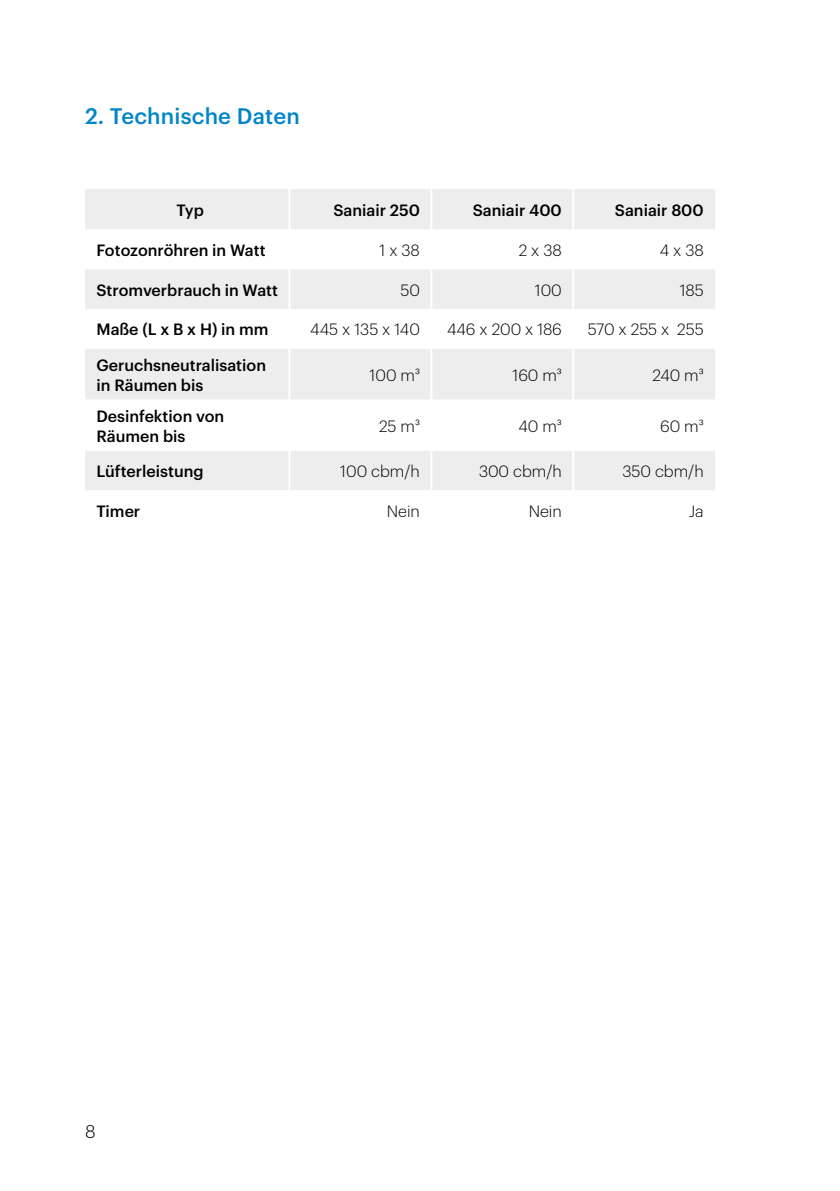
<style>
.page{position:relative;width:840px;height:1191px;background:#fff}
.page>*{position:absolute;margin:0;border:0;box-sizing:border-box;transform-origin:0 0}
.t1{font:500 22px "Graphik";letter-spacing:.01em;color:#0085c8}
.t2{font:300 18px "Graphik";color:#000}
.t3{font:500 16px/20px "Graphik";color:#000}
.t4{font:300 16px "Graphik";color:#000}
</style>
<div class="page">
<div style="left:85px;top:189px;width:629px;height:120px;background:#ededed"></div>
<svg style="left:85px;top:229px;width:629px;height:40px"></svg>
<svg style="left:85px;top:349px;width:629px;height:141px;fill:#ededed"></svg>
<hr style="left:288px;top:189px;width:2px;height:40px;background:#fff">
<hr style="left:288px;top:229px;width:2px;height:40px;background:#fff">
<hr style="left:288px;top:269px;width:2px;height:40px;background:#fff">
<hr style="left:288px;top:348px;width:2px;height:51px;background:#fff">
<hr style="left:288px;top:399px;width:2px;height:52px;background:#fff">
<hr style="left:288px;top:451px;width:2px;height:39px;background:#fff">
<hr style="left:430px;top:189px;width:2px;height:40px;background:#fff">
<hr style="left:572px;top:189px;width:2px;height:40px;background:#fff">
<hr style="left:430px;top:229px;width:2px;height:40px;background:#fff">
<hr style="left:572px;top:229px;width:2px;height:40px;background:#fff">
<hr style="left:430px;top:269px;width:2px;height:40px;background:#fff">
<hr style="left:572px;top:269px;width:2px;height:40px;background:#fff">
<hr style="left:430px;top:348px;width:2px;height:51px;background:#fff">
<hr style="left:572px;top:348px;width:2px;height:51px;background:#fff">
<hr style="left:430px;top:399px;width:2px;height:52px;background:#fff">
<hr style="left:572px;top:399px;width:2px;height:52px;background:#fff">
<hr style="left:430px;top:451px;width:2px;height:39px;background:#fff">
<hr style="left:572px;top:451px;width:2px;height:39px;background:#fff">
<h1 class="t1" style="left:85px;top:99px;width:216px">2. Technische Daten</h1>
<p class="t3" style="left:176px;top:199px;width:29px">Typ</p>
<p class="t3" style="left:333px;top:199px;width:88px">Saniair 250</p>
<p class="t3" style="left:472px;top:199px;width:91px">Saniair 400</p>
<p class="t3" style="left:614px;top:199px;width:90px">Saniair 800</p>
<p class="t3" style="left:96px;top:239px;width:170px">Fotozonröhren in Watt</p>
<p class="t4" style="left:379px;top:238px;width:42px">1 x 38</p>
<p class="t4" style="left:518px;top:238px;width:45px">2 x 38</p>
<p class="t4" style="left:659px;top:238px;width:45px">4 x 38</p>
<p class="t3" style="left:96px;top:278px;width:183px">Stromverbrauch in Watt</p>
<p class="t4" style="left:400px;top:278px;width:21px">50</p>
<p class="t4" style="left:534px;top:278px;width:28px">100</p>
<p class="t4" style="left:679px;top:278px;width:26px">185</p>
<p class="t3" style="left:96px;top:318px;width:173px">Maße (L x B x H) in mm</p>
<p class="t4" style="left:310px;top:318px;width:111px">445 x 135 x 140</p>
<p class="t4" style="left:447px;top:318px;width:116px">446 x 200 x 186</p>
<p class="t4" style="left:587px;top:318px;width:117px">570 x 255 x 255</p>
<p class="t3" style="left:96px;top:353px;width:171px">Geruchsneutralisation in Räumen bis</p>
<p class="t4" style="left:369px;top:363px;width:52px">100 m3</p>
<p class="t4" style="left:512px;top:363px;width:51px">160 m3</p>
<p class="t4" style="left:652px;top:363px;width:53px">240 m3</p>
<p class="t3" style="left:96px;top:404px;width:129px">Desinfektion von<br>Räumen bis</p>
<p class="t4" style="left:379px;top:414px;width:42px">25 m3</p>
<p class="t4" style="left:518px;top:414px;width:45px">40 m3</p>
<p class="t4" style="left:660px;top:414px;width:45px">60 m3</p>
<p class="t3" style="left:96px;top:460px;width:109px">Lüfterleistung</p>
<p class="t4" style="left:340px;top:459px;width:81px">100 cbm/h</p>
<p class="t4" style="left:478px;top:459px;width:84px">300 cbm/h</p>
<p class="t4" style="left:622px;top:459px;width:83px">350 cbm/h</p>
<p class="t3" style="left:96px;top:499px;width:45px">Timer</p>
<p class="t4" style="left:386px;top:499px;width:35px">Nein</p>
<p class="t4" style="left:528px;top:499px;width:35px">Nein</p>
<p class="t4" style="left:688px;top:499px;width:16px">Ja</p>
<p class="t2" style="left:85px;top:1118px;width:12px">8</p>
</div>
